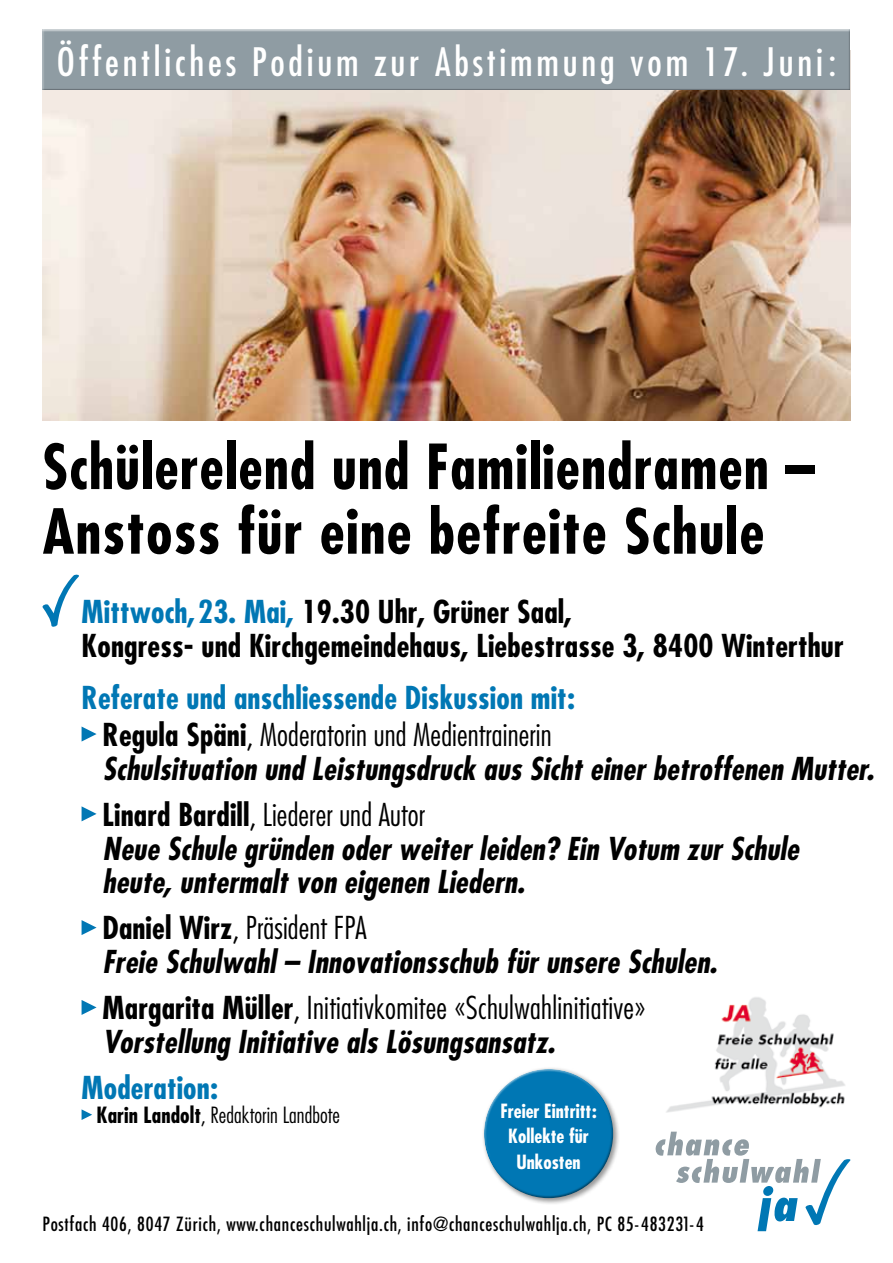
<style>
.page{position:relative;width:893px;height:1263px;background:#fff}
.page>*{position:absolute;margin:0;border:0;box-sizing:border-box;transform-origin:0 0}
.t1{font:700 condensed 60.45px/64.7px "Futura LT";letter-spacing:.02em;color:#000}
.t2{font:condensed 38.1px "Futura LT";letter-spacing:.1em;color:#fff}
.t3{font:italic 700 condensed 30.75px/33.9px "Futura LT";letter-spacing:.005em;color:#000}
.t4{font:700 condensed 30.75px/35px "Futura LT";letter-spacing:.005em;color:#000}
.t5{font:700 condensed 30.75px/36.9px "Futura LT";letter-spacing:.005em;color:#0077b4;text-align:center}
.t6{font:300 condensed 30.75px/33.9px "Futura LT";letter-spacing:.01em;color:#000}
.t7{font:300 condensed 21.75px "Futura LT";letter-spacing:.005em;color:#000}
.t8{font:condensed 19.05px "Futura LT";letter-spacing:.04em;color:#000}
.t9{font:700 condensed 19.05px/25.3px "Futura LT";color:#fff;text-align:center}
.s1{color:#0077b4}
.s2{color:#000}
.s3{font-weight:300;color:#000}
.s4{font-style:normal}
.s5{font-weight:300;font-style:normal}
.s6{font-weight:700}
.s7{font-weight:700;font-style:italic}
</style>
<div class="page">
<img style="left:43px;top:91px;width:807px;height:329px">
<div style="left:42px;top:29px;width:810px;height:62px;background:#8f9ca3"></div>
<svg style="left:42px;top:574px;width:37px;height:53px"></svg>
<svg style="left:82px;top:726px;width:15px;height:15px"></svg>
<svg style="left:82px;top:806px;width:15px;height:15px"></svg>
<svg style="left:82px;top:920px;width:15px;height:15px"></svg>
<svg style="left:82px;top:1000px;width:15px;height:15px"></svg>
<svg style="left:82px;top:1109px;width:10px;height:11px"></svg>
<svg style="left:655px;top:1132px;width:196px;height:99px"></svg>
<img style="left:666px;top:997px;width:179px;height:116px">
<div style="left:482px;top:1066px;width:138px;height:139px;background:#000;opacity:.4"></div>
<div style="left:484px;top:1069px;width:123px;height:95px;background:#fff;opacity:.65"></div>
<div style="left:486px;top:1089px;width:130px;height:110px;background:#000;opacity:.4"></div>
<p class="t2" style="left:57px;top:39px;width:781px">Öffentliches Podium zur Abstimmung vom 17. Juni:</p>
<h1 class="t1" style="left:43px;top:435px;width:774px">Schülerelend und Familiendramen –<br>Anstoss für eine befreite Schule</h1>
<p class="t4" style="left:82px;top:594px;width:764px"><span class="s1">Mittwoch, 23. Mai,</span> 19.30 Uhr, Grüner Saal,<br>Kongress- und Kirchgemeindehaus, Liebestrasse 3, 8400 Winterthur</p>
<p class="t5" style="left:82px;top:679px;width:495px">Referate und anschliessende Diskussion mit:<br><span class="s2">Regula Späni</span><span class="s3">, Moderatorin und Medientrainerin</span></p>
<p class="t3" style="left:103px;top:745px;width:773px;line-height:45.9px">Schulsituation und Leistungsdruck aus Sicht einer betroffenen Mutter.<br><span class="s4">Linard Bardill</span><span class="s5">, Liederer und Autor</span></p>
<p class="t3" style="left:103px;top:831px;width:698px">Neue Schule gründen oder weiter leiden? Ein Votum zur Schule heute, untermalt von eigenen Liedern.</p>
<p class="t3" style="left:103px;top:911px;width:616px"><span class="s4">Daniel Wirz</span><span class="s5">, Präsident FPA<br></span>Freie Schulwahl – Innovationsschub für unsere Schulen.</p>
<p class="t6" style="left:103px;top:991px;width:545px"><span class="s6">Margarita Müller</span>, Initiativkomitee «Schulwahlinitiative»<br><span class="s7">Vorstellung Initiative als Lösungsansatz.</span></p>
<p class="t5" style="left:82px;top:1069px;width:138px">Moderation:</p>
<p class="t7" style="left:96px;top:1102px;width:245px"><span class="s6">Karin Landolt</span>, Redaktorin Landbote</p>
<p class="t9" style="left:500px;top:1098px;width:98px">Freier Eintritt:<br>Kollekte für<br>Unkosten</p>
<p class="t8" style="left:43px;top:1213px;width:663px">Postfach 406, 8047 Zürich, www.chanceschulwahlja.ch, info@chanceschulwahlja.ch, PC 85-483231-4</p>
</div>
